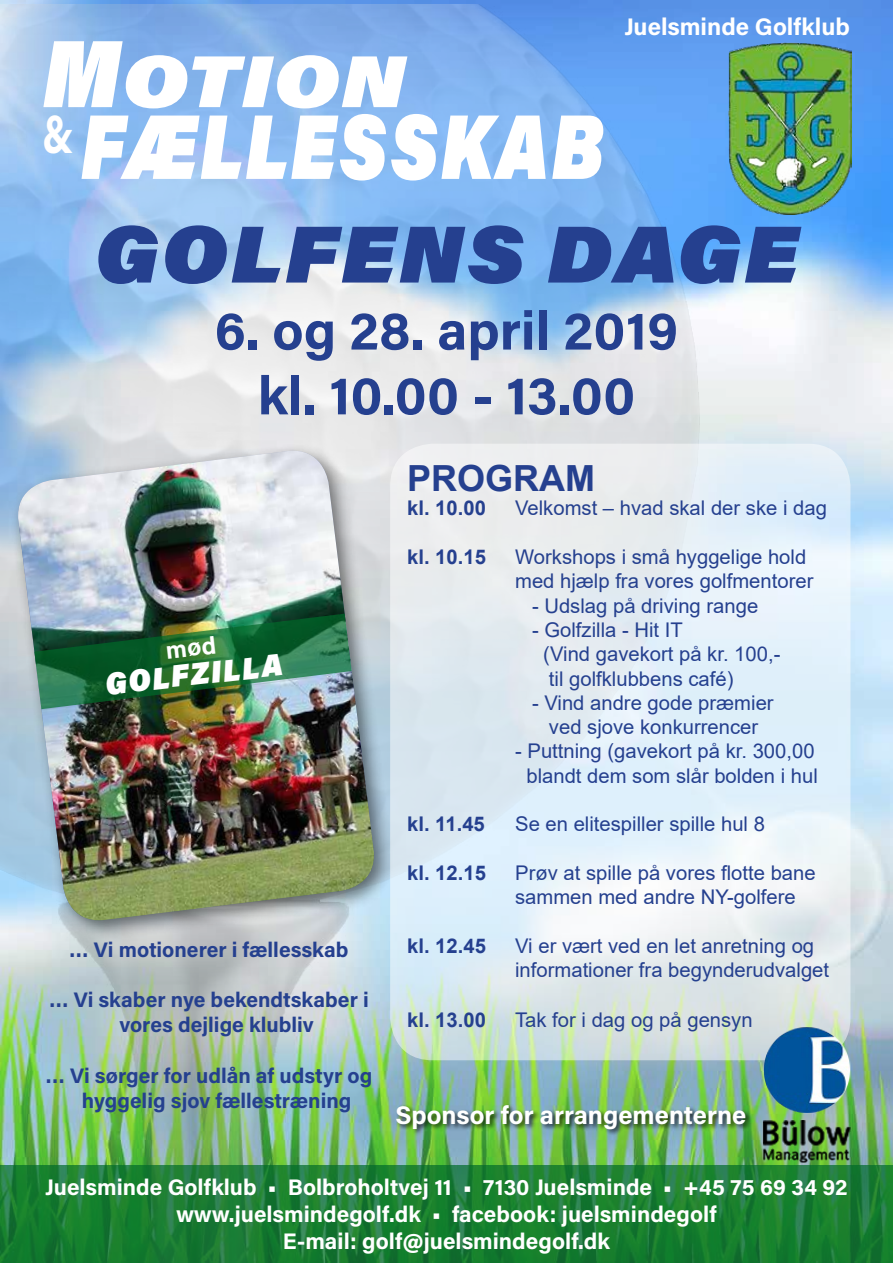
<style>
.page{position:relative;width:893px;height:1263px;background:#fff}
.page>*{position:absolute;margin:0;border:0;box-sizing:border-box;transform-origin:0 0}
.t1{font:italic 900 90px "Acumin Pro Wide";letter-spacing:.06em;color:#fff;scale:.67 1}
.t2{font:italic 900 79.2px "Acumin Pro Wide";letter-spacing:.05em;color:#25408f;scale:.91 1}
.t3{font:italic 900 72px "Acumin Pro Wide";letter-spacing:.025em;color:#fff}
.t4{font:700 54px/64.8px "Acumin Pro";color:#25408f;text-align:center}
.t5{font:700 54px "Acumin Pro";color:#fff;scale:.75 1}
.t6{font:700 36px "Arial";color:#25408f}
.t7{font:italic 900 30.3px "Acumin Pro Wide";color:#fff;scale:.8 1}
.t8{font:700 25.5px "Acumin Pro";color:#fff}
.t9{font:700 24px "Acumin Pro";color:#fff}
.t10{font:700 22.5px/27px "Acumin Pro";color:#fff;text-align:center}
.t11{font:700 21px/25.2px "Acumin Pro";color:#25408f}
.t12{font:20.25px/24.3px "Arial";color:#25408f}
.t13{font:700 20.25px "Arial";color:#25408f}
.s1{font-size:93.6px}
</style>
<div class="page">
<img style="left:0;top:0;width:893px;height:1165px">
<img style="left:0;top:5px;width:699px;height:1160px">
<img style="left:728px;top:43px;width:123px;height:172px">
<svg style="left:0;top:1165px;width:893px;height:98px;fill:#19802d"></svg>
<div style="left:10px;top:443px;width:385px;height:498px;background:#000;opacity:.5"></div>
<img style="left:14px;top:451px;width:364px;height:473px">
<svg style="left:390px;top:444px;width:460px;height:616px"></svg>
<div style="left:395px;top:1103px;width:358px;height:33px;background:#000;opacity:.75"></div>
<img style="left:726px;top:1017px;width:162px;height:162px">
<img style="left:34px;top:614px;width:318px;height:95px">
<h3 class="t3" style="left:43px;top:26px;width:364px"><span class="s1">M</span>OTION</h3>
<h3 class="t5" style="left:43px;top:97px;width:44px">&amp;</h3>
<h1 class="t1" style="left:81px;top:77px;width:781px">FÆLLESSKAB</h1>
<p class="t9" style="left:624px;top:10px;width:227px">Juelsminde Golfklub</p>
<h2 class="t2" style="left:95px;top:193px;width:773px">GOLFENS DAGE</h2>
<h3 class="t4" style="left:215px;top:296px;width:465px">6. og 28. april 2019 kl. 10.00 - 13.00</h3>
<h3 class="t7" style="left:103px;top:660px;width:224px;rotate:-6deg">GOLFZILLA</h3>
<p class="t11" style="left:70px;top:936px;width:280px">… Vi motionerer i fællesskab</p>
<p class="t11" style="left:119px;top:986px;width:251px;text-indent:-70px">… Vi skaber nye bekendtskaber i vores dejlige klubliv</p>
<p class="t11" style="left:82px;top:1062px;width:292px;text-indent:-36px">… Vi sørger for udlån af udstyr og hyggelig sjov fællestræning</p>
<h3 class="t6" style="left:407px;top:453px;width:189px">PROGRAM</h3>
<p class="t13" style="left:407px;top:494px;width:80px">kl. 10.00</p>
<p class="t12" style="left:515px;top:496px;width:313px">Velkomst – hvad skal der ske i dag</p>
<p class="t13" style="left:407px;top:543px;width:80px">kl. 10.15</p>
<p class="t12" style="left:515px;top:545px;width:300px">Workshops i små hyggelige hold med hjælp fra vores golfmentorer</p>
<p class="t12" style="left:532px;top:593px;width:228px">- Udslag på driving range</p>
<p class="t12" style="left:543px;top:617px;width:239px;text-indent:-11px">- Golfzilla - Hit IT<br>(Vind gavekort på kr. 100,- til golfklubbens café)</p>
<p class="t12" style="left:532px;top:690px;width:243px;text-align:center">- Vind andre gode præmier ved sjove konkurrencer</p>
<p class="t12" style="left:515px;top:739px;width:304px;text-align:center">- Puttning (gavekort på kr. 300,00 blandt dem som slår bolden i hul</p>
<p class="t13" style="left:407px;top:810px;width:79px">kl. 11.45</p>
<p class="t12" style="left:515px;top:812px;width:251px">Se en elitespiller spille hul 8</p>
<p class="t13" style="left:407px;top:858px;width:80px">kl. 12.15</p>
<p class="t12" style="left:515px;top:860px;width:302px">Prøv at spille på vores flotte bane sammen med andre NY-golfere</p>
<p class="t13" style="left:407px;top:931px;width:80px">kl. 12.45</p>
<p class="t12" style="left:515px;top:933px;width:316px">Vi er vært ved en let anretning og informationer fra begynderudvalget</p>
<p class="t13" style="left:407px;top:1005px;width:80px">kl. 13.00</p>
<p class="t12" style="left:515px;top:1007px;width:239px">Tak for i dag og på gensyn</p>
<p class="t8" style="left:395px;top:1097px;width:352px">Sponsor for arrangementerne</p>
<p class="t10" style="left:45px;top:1173px;width:804px">Juelsminde Golfklub • Bolbroholtvej 11 • 7130 Juelsminde • +45 75 69 34 92 www.juelsmindegolf.dk • facebook: juelsmindegolf<br>E-mail: golf@juelsmindegolf.dk</p>
</div>
